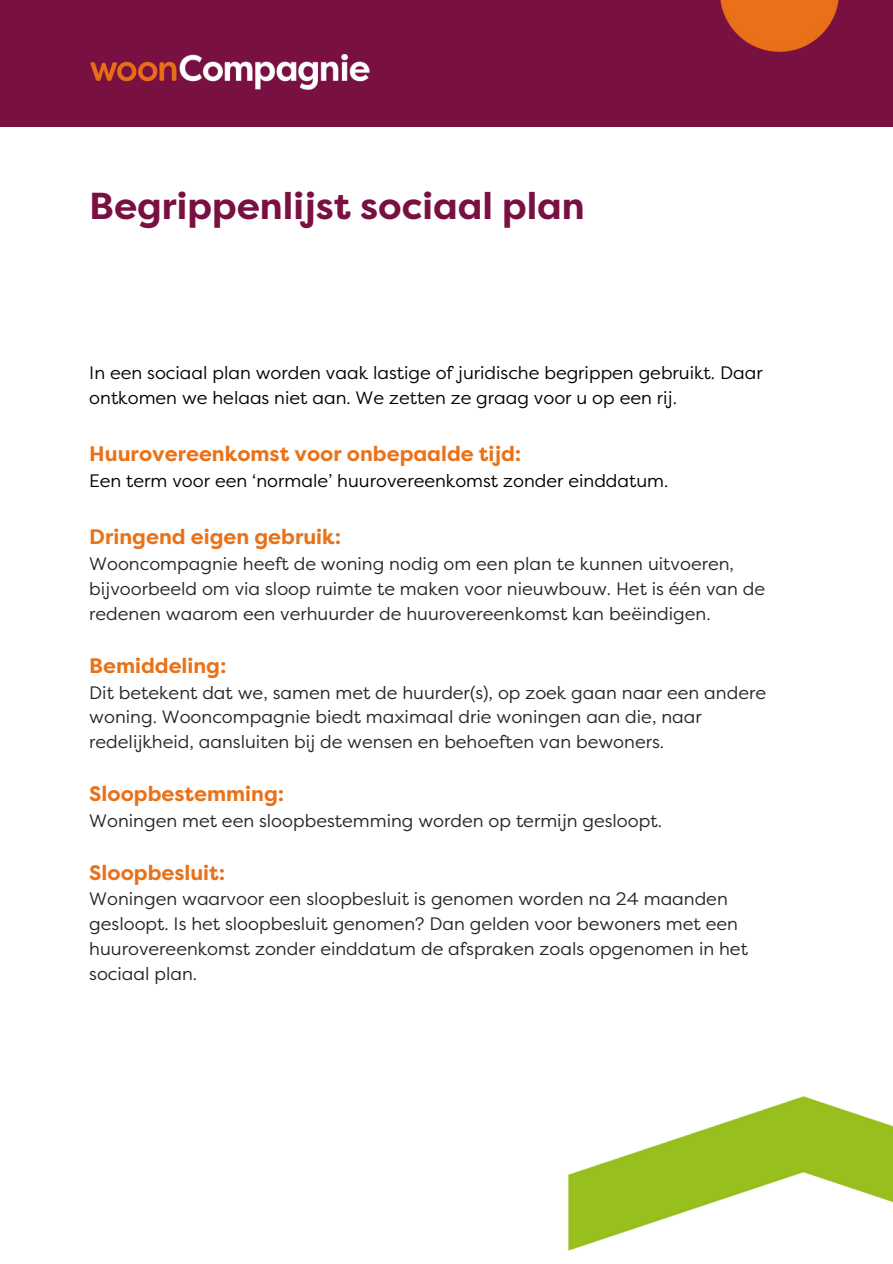
<style>
.page{position:relative;width:893px;height:1264px;background:#fff}
.page>*{position:absolute;margin:0;border:0;box-sizing:border-box;transform-origin:0 0}
.t1{font:700 37.5px "Filson Pro";color:#791042}
.t2{font:700 21px "Filson Pro";color:#e97219}
.t3{font:18px/24.8px "Filson Pro";color:#252525}
.t4{font:18px/24.8px "Filson Pro";color:#000}
</style>
<div class="page">
<div style="left:0;top:0;width:892px;height:127px;background:#791042"></div>
<img style="left:90px;top:55px;width:280px;height:35px">
<img style="left:720px;top:0;width:119px;height:52px">
<img style="left:568px;top:1096px;width:324px;height:155px">
<h1 class="t1" style="left:89px;top:182px;width:497px">Begrippenlijst sociaal plan</h1>
<p class="t4" style="left:89px;top:360px;width:674px">In een sociaal plan worden vaak lastige of juridische begrippen gebruikt. Daar ontkomen we helaas niet aan. We zetten ze graag voor u op een rij.</p>
<p class="t2" style="left:89px;top:440px;width:433px">Huurovereenkomst voor onbepaalde tijd:</p>
<p class="t4" style="left:89px;top:468px;width:580px">Een term voor een ‘normale’ huurovereenkomst zonder einddatum.</p>
<p class="t2" style="left:89px;top:524px;width:253px">Dringend eigen gebruik:</p>
<p class="t3" style="left:89px;top:551px;width:677px">Wooncompagnie heeft de woning nodig om een plan te kunnen uitvoeren, bijvoorbeeld om via sloop ruimte te maken voor nieuwbouw. Het is één van de redenen waarom een verhuurder de huurovereenkomst kan beëindigen.</p>
<p class="t2" style="left:89px;top:652px;width:139px">Bemiddeling:</p>
<p class="t3" style="left:89px;top:679px;width:678px">Dit betekent dat we, samen met de huurder(s), op zoek gaan naar een andere woning. Wooncompagnie biedt maximaal drie woningen aan die, naar redelijkheid, aansluiten bij de wensen en behoeften van bewoners.</p>
<p class="t2" style="left:89px;top:780px;width:196px">Sloopbestemming:</p>
<p class="t3" style="left:89px;top:807px;width:574px">Woningen met een sloopbestemming worden op termijn gesloopt.</p>
<p class="t2" style="left:89px;top:859px;width:137px">Sloopbesluit:</p>
<p class="t3" style="left:89px;top:886px;width:660px">Woningen waarvoor een sloopbesluit is genomen worden na 24 maanden gesloopt. Is het sloopbesluit genomen? Dan gelden voor bewoners met een huurovereenkomst zonder einddatum de afspraken zoals opgenomen in het sociaal plan.</p>
</div>
